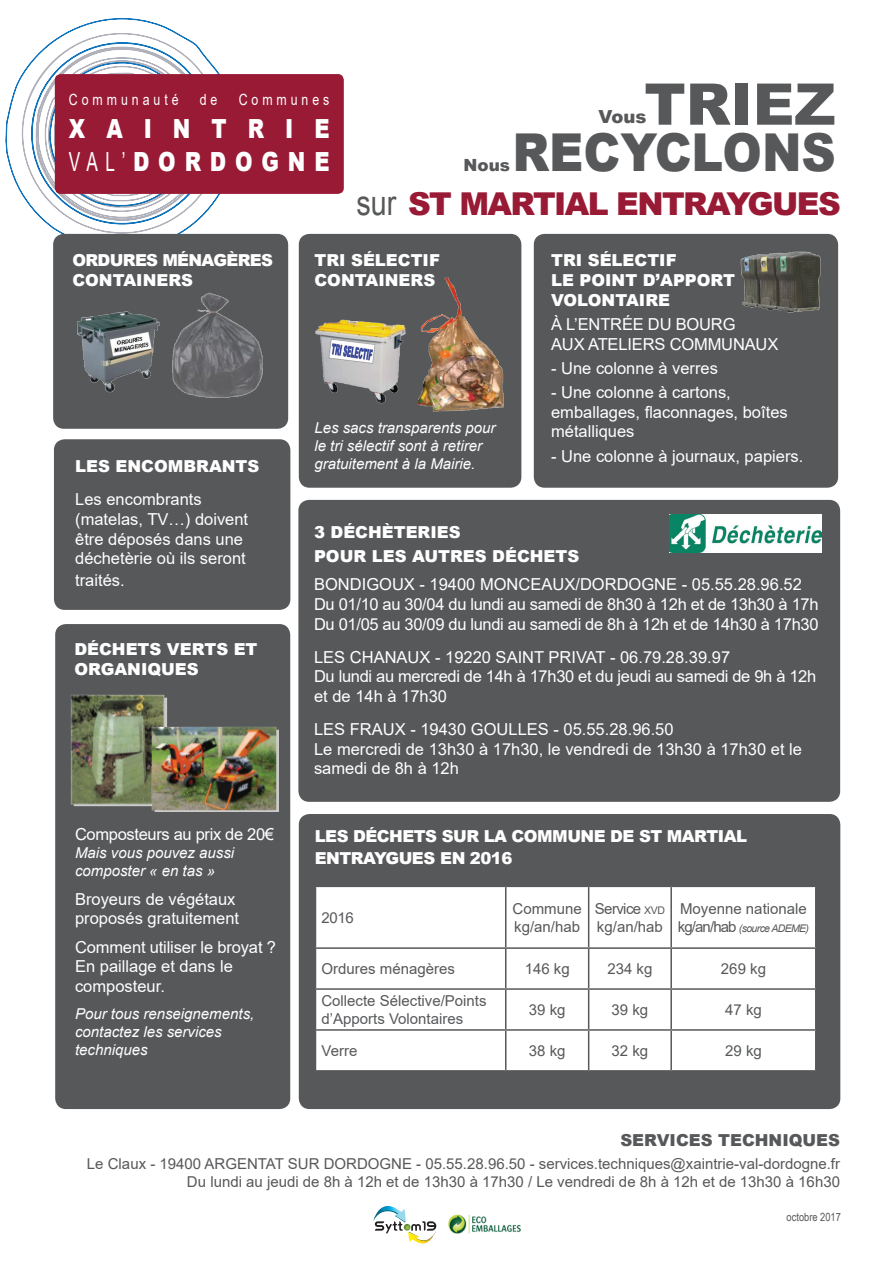
<style>
.page{position:relative;width:893px;height:1263px;background:#fff}
.page>*{position:absolute;margin:0;border:0;box-sizing:border-box;transform-origin:0 0}
.t1{font:900 57.45px "Arial";color:#57585a}
.t2{font:900 52.2px "Arial";color:#57585a;scale:.91 1}
.t3{font:900 31.5px "Arial";letter-spacing:-.05em;color:#981a35}
.t4{font:900 26.4px/33.2px "Arial";letter-spacing:.705em;color:#fff;scale:.8 1}
.t5{font:900 18px "Arial";color:#57585a}
.t6{font:900 16.8px "Arial";color:#57585a}
.t7{font:16.5px/19.8px "Arial";color:#fff}
.t8{font:16.5px/19.8px "Arial";letter-spacing:-.02em;color:#fff}
.t9{font:900 16.5px/19.8px "Arial";color:#fff}
.t10{font:900 16.5px/21.6px "Arial";letter-spacing:-.03em;color:#fff}
.t11{font:900 16.5px/19.8px "Arial";letter-spacing:-.04em;color:#fff}
.t12{font:900 16.5px "Arial";color:#57585a}
.t13{font:15.45px "Arial";letter-spacing:.32em;color:#fff;scale:.8 1}
.t14{font:15px/18px "Arial";color:#57585a}
.t15{font:italic 15px/18px "Arial";color:#fff}
.t16{font:15px/18px "Arial";letter-spacing:-.04em;color:#57585a}
.t17{font:11.25px "Arial Narrow";color:#57585a}
.t18{font:italic 10.5px "Arial";letter-spacing:-.06em;color:#57585a}
.s1{font-family:"Arial Narrow";font-weight:400}
.s2{font-family:"Arial Narrow";font-weight:400;font-size:35.1px;color:#57585a}
.s3{font-size:10.5px}
.s4{font-style:normal;font-size:15px}
</style>
<div class="page">
<svg style="left:5px;top:18px;width:233px;height:216px"></svg>
<svg style="left:22px;top:33px;width:200px;height:201px"></svg>
<div style="left:55px;top:74px;width:289px;height:120px;background:#981a35;border-radius:6px"></div>
<div style="left:301px;top:502px;width:537px;height:297px;background:#57585a;border-radius:9px"></div>
<div style="left:298px;top:500px;width:542px;height:302px;border:4px solid #57585a;border-radius:9px"></div>
<div style="left:55px;top:236px;width:231px;height:190px;background:#57585a;border-radius:9px"></div>
<div style="left:53px;top:234px;width:235px;height:195px;border:4px solid #57585a;border-radius:9px"></div>
<div style="left:301px;top:236px;width:218px;height:249px;background:#57585a;border-radius:9px"></div>
<div style="left:299px;top:234px;width:222px;height:254px;border:4px solid #57585a;border-radius:9px"></div>
<div style="left:536px;top:236px;width:300px;height:249px;background:#57585a;border-radius:9px"></div>
<div style="left:534px;top:234px;width:304px;height:254px;border:4px solid #57585a;border-radius:9px"></div>
<div style="left:301px;top:816px;width:537px;height:291px;background:#57585a;border-radius:9px"></div>
<div style="left:299px;top:814px;width:541px;height:295px;border:4px solid #57585a;border-radius:9px"></div>
<div style="left:316px;top:887px;width:499px;height:183px;background:#fff"></div>
<hr style="left:505px;top:887px;width:1px;height:60px;background:#57585a">
<hr style="left:588px;top:887px;width:1px;height:60px;background:#57585a">
<hr style="left:670px;top:887px;width:2px;height:60px;background:#57585a">
<hr style="left:315px;top:947px;width:191px;height:2px;background:#57585a">
<hr style="left:506px;top:947px;width:83px;height:2px;background:#57585a">
<hr style="left:505px;top:949px;width:1px;height:39px;background:#57585a">
<hr style="left:589px;top:947px;width:82px;height:2px;background:#57585a">
<hr style="left:588px;top:949px;width:1px;height:39px;background:#57585a">
<hr style="left:671px;top:947px;width:145px;height:2px;background:#57585a">
<hr style="left:670px;top:949px;width:2px;height:39px;background:#57585a">
<hr style="left:315px;top:988px;width:191px;height:2px;background:#57585a">
<hr style="left:506px;top:988px;width:83px;height:2px;background:#57585a">
<hr style="left:505px;top:990px;width:1px;height:39px;background:#57585a">
<hr style="left:589px;top:988px;width:82px;height:2px;background:#57585a">
<hr style="left:588px;top:990px;width:1px;height:39px;background:#57585a">
<hr style="left:671px;top:988px;width:145px;height:2px;background:#57585a">
<hr style="left:670px;top:990px;width:2px;height:39px;background:#57585a">
<hr style="left:315px;top:1029px;width:191px;height:2px;background:#57585a">
<hr style="left:506px;top:1029px;width:83px;height:2px;background:#57585a">
<hr style="left:505px;top:1031px;width:1px;height:39px;background:#57585a">
<hr style="left:589px;top:1029px;width:82px;height:2px;background:#57585a">
<hr style="left:588px;top:1031px;width:1px;height:39px;background:#57585a">
<hr style="left:671px;top:1029px;width:145px;height:2px;background:#57585a">
<hr style="left:670px;top:1031px;width:2px;height:39px;background:#57585a">
<img style="left:669px;top:514px;width:152px;height:38px">
<img style="left:77px;top:311px;width:83px;height:82px">
<img style="left:172px;top:292px;width:91px;height:106px">
<img style="left:419px;top:278px;width:85px;height:134px">
<img style="left:740px;top:251px;width:81px;height:62px">
<div style="left:57px;top:626px;width:231px;height:481px;background:#57585a;border-radius:9px"></div>
<div style="left:55px;top:624px;width:235px;height:485px;border:4px solid #57585a;border-radius:9px"></div>
<div style="left:56px;top:441px;width:232px;height:167px;background:#57585a;border-radius:9px"></div>
<div style="left:54px;top:439px;width:236px;height:171px;border:4px solid #57585a;border-radius:9px"></div>
<img style="left:70px;top:694px;width:98px;height:113px">
<img style="left:149px;top:726px;width:130px;height:86px">
<img style="left:315px;top:319px;width:91px;height:85px">
<img style="left:448px;top:1214px;width:73px;height:20px">
<svg style="left:373px;top:1206px;width:63px;height:38px"></svg>
<p class="t13" style="left:69px;top:89px;width:139px">Communauté</p>
<p class="t13" style="left:200px;top:89px;width:24px">d e</p>
<p class="t13" style="left:239px;top:89px;width:115px">Communes</p>
<h3 class="t4" style="left:69px;top:111px;width:327px">XAINTRIE<br><span class="s1">VAL’</span>DORDOGNE</h3>
<h1 class="t1" style="left:644px;top:62px;width:193px">TRIEZ</h1>
<p class="t5" style="left:598px;top:104px;width:50px">Vous</p>
<h2 class="t2" style="left:512px;top:115px;width:357px">RECYCLONS</h2>
<p class="t6" style="left:464px;top:152px;width:48px">Nous</p>
<h3 class="t3" style="left:356px;top:181px;width:486px"><span class="s2">sur</span> ST MARTIAL ENTRAYGUES</h3>
<p class="t11" style="left:72px;top:250px;width:202px">ORDURES MÉNAGÈRES<br>CONTAINERS</p>
<p class="t9" style="left:314px;top:250px;width:127px">TRI SÉLECTIF<br>CONTAINERS</p>
<p class="t9" style="left:551px;top:250px;width:186px">TRI SÉLECTIF<br>LE POINT D’APPORT<br>VOLONTAIRE</p>
<p class="t7" style="left:551px;top:314px;width:229px">À L’ENTRÉE DU BOURG<br>AUX ATELIERS COMMUNAUX</p>
<p class="t7" style="left:551px;top:358px;width:168px">- Une colonne à verres</p>
<p class="t7" style="left:551px;top:382px;width:238px">- Une colonne à cartons, emballages, flaconnages, boîtes métalliques</p>
<p class="t7" style="left:551px;top:446px;width:254px">- Une colonne à journaux, papiers.</p>
<p class="t15" style="left:314px;top:419px;width:182px">Les sacs transparents pour le tri sélectif sont à retirer gratuitement à la Mairie.</p>
<p class="t9" style="left:75px;top:456px;width:186px">LES ENCOMBRANTS</p>
<p class="t7" style="left:75px;top:489px;width:175px">Les encombrants (matelas, TV…) doivent être déposés dans une déchetèrie où ils seront</p>
<p class="t7" style="left:75px;top:570px;width:51px">traités.</p>
<p class="t9" style="left:314px;top:520px;width:267px;line-height:24px">3 DÉCHÈTERIES<br>POUR LES AUTRES DÉCHETS</p>
<p class="t8" style="left:314px;top:575px;width:506px">BONDIGOUX - 19400 MONCEAUX/DORDOGNE - 05.55.28.96.52<br>Du 01/10 au 30/04 du lundi au samedi de 8h30 à 12h et de 13h30 à 17h<br>Du 01/05 au 30/09 du lundi au samedi de 8h à 12h et de 14h30 à 17h30</p>
<p class="t8" style="left:314px;top:647px;width:504px">LES CHANAUX - 19220 SAINT PRIVAT - 06.79.28.39.97<br>Du lundi au mercredi de 14h à 17h30 et du jeudi au samedi de 9h à 12h et de 14h à 17h30</p>
<p class="t7" style="left:314px;top:719px;width:489px">LES FRAUX - 19430 GOULLES - 05.55.28.96.50<br>Le mercredi de 13h30 à 17h30, le vendredi de 13h30 à 17h30 et le samedi de 8h à 12h</p>
<p class="t9" style="left:74px;top:639px;width:185px">DÉCHETS VERTS ET<br>ORGANIQUES</p>
<p class="t8" style="left:75px;top:824px;width:201px">Composteurs au prix de 20€</p>
<p class="t15" style="left:75px;top:844px;width:161px">Mais vous pouvez aussi composter « en tas »</p>
<p class="t7" style="left:75px;top:889px;width:166px">Broyeurs de végétaux proposés gratuitement</p>
<p class="t7" style="left:75px;top:937px;width:202px">Comment utiliser le broyat ?<br>En paillage et dans le composteur.</p>
<p class="t15" style="left:75px;top:1005px;width:181px">Pour tous renseignements, contactez les services techniques</p>
<p class="t10" style="left:315px;top:825px;width:434px">LES DÉCHETS SUR LA COMMUNE DE ST MARTIAL<br>ENTRAYGUES EN 2016</p>
<p class="t14" style="left:321px;top:908px;width:34px">2016</p>
<p class="t14" style="left:513px;top:899px;width:71px">Commune kg/an/hab</p>
<p class="t16" style="left:595px;top:899px;width:72px">Service <span class="s3">XVD </span>kg/an/hab</p>
<p class="t14" style="left:680px;top:899px;width:128px">Moyenne nationale</p>
<p class="t18" style="left:678px;top:921px;width:133px"><span class="s4">kg/an/hab</span> (source ADEME)</p>
<p class="t14" style="left:321px;top:960px;width:135px">Ordures ménagères</p>
<p class="t14" style="left:525px;top:960px;width:47px">146 kg</p>
<p class="t14" style="left:607px;top:960px;width:47px">234 kg</p>
<p class="t14" style="left:721px;top:960px;width:47px">269 kg</p>
<p class="t14" style="left:321px;top:991px;width:167px">Collecte Sélective/Points d’Apports Volontaires</p>
<p class="t14" style="left:529px;top:1000px;width:38px">39 kg</p>
<p class="t14" style="left:612px;top:1000px;width:38px">39 kg</p>
<p class="t14" style="left:725px;top:1000px;width:38px">47 kg</p>
<p class="t14" style="left:321px;top:1041px;width:37px">Verre</p>
<p class="t14" style="left:529px;top:1041px;width:38px">38 kg</p>
<p class="t14" style="left:612px;top:1041px;width:38px">32 kg</p>
<p class="t14" style="left:725px;top:1041px;width:38px">29 kg</p>
<p class="t12" style="left:620px;top:1128px;width:221px">SERVICES TECHNIQUES</p>
<p class="t14" style="left:87px;top:1154px;width:755px;text-align:right">Le Claux - 19400 ARGENTAT SUR DORDOGNE - 05.55.28.96.50 - services.techniques@xaintrie-val-dordogne.fr<br>Du lundi au jeudi de 8h à 12h et de 13h30 à 17h30 / Le vendredi de 8h à 12h et de 13h30 à 16h30</p>
<p class="t17" style="left:787px;top:1209px;width:56px">octobre 2017</p>
</div>
